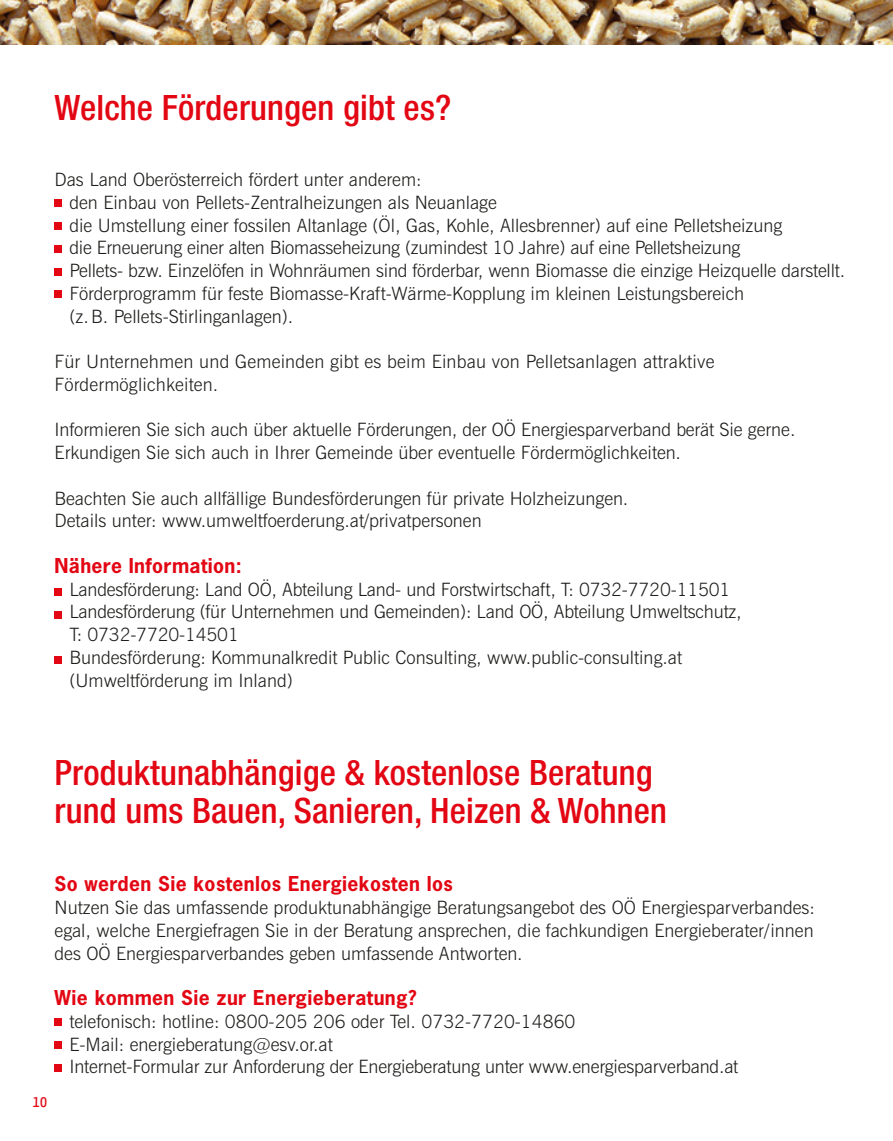
<style>
.page{position:relative;width:893px;height:1141px;background:#fff}
.page>*{position:absolute;margin:0;border:0;box-sizing:border-box;transform-origin:0 0}
.t1{font:500 condensed 35px/38.5px "Helvetica Neue LT Std";letter-spacing:.005em;color:#e30613}
.t2{font:700 19.25px "News Gothic Std";letter-spacing:.02em;color:#e30613}
.t3{font:300 18.38px/22.8px "News Gothic BT";color:#1d1d1b}
.t4{font:16.62px "Yanone Kaffeesatz";color:#e30613}
</style>
<div class="page">
<img style="left:0;top:0;width:893px;height:45px">
<div style="left:55px;top:1019px;width:7px;height:7px;background:#e30613"></div>
<div style="left:55px;top:1041px;width:7px;height:8px;background:#e30613"></div>
<div style="left:55px;top:1064px;width:7px;height:8px;background:#e30613"></div>
<div style="left:55px;top:200px;width:7px;height:7px;background:#e30613"></div>
<div style="left:55px;top:222px;width:7px;height:8px;background:#e30613"></div>
<div style="left:55px;top:245px;width:7px;height:8px;background:#e30613"></div>
<div style="left:55px;top:268px;width:7px;height:7px;background:#e30613"></div>
<div style="left:55px;top:291px;width:7px;height:7px;background:#e30613"></div>
<div style="left:55px;top:588px;width:7px;height:8px;background:#e30613"></div>
<div style="left:55px;top:611px;width:7px;height:7px;background:#e30613"></div>
<div style="left:55px;top:656px;width:7px;height:8px;background:#e30613"></div>
<h1 class="t1" style="left:55px;top:88px;width:398px">Welche Förderungen gibt es?</h1>
<p class="t3" style="left:69px;top:168px;width:777px;text-indent:-15px">Das Land Oberösterreich fördert unter anderem:<br>den Einbau von Pellets-Zentralheizungen als Neuanlage<br>die Umstellung einer fossilen Altanlage (Öl, Gas, Kohle, Allesbrenner) auf eine Pelletsheizung<br>die Erneuerung einer alten Biomasseheizung (zumindest 10 Jahre) auf eine Pelletsheizung<br>Pellets- bzw. Einzelöfen in Wohnräumen sind förderbar, wenn Biomasse die einzige Heizquelle darstellt.<br>Förderprogramm für feste Biomasse-Kraft-Wärme-Kopplung im kleinen Leistungs bereich<br>(z. B. Pellets-Stirlinganlagen).</p>
<p class="t3" style="left:55px;top:350px;width:661px">Für Unternehmen und Gemeinden gibt es beim Einbau von Pelletsanlagen attraktive<br>Fördermöglich keiten.</p>
<p class="t3" style="left:55px;top:418px;width:742px">Informieren Sie sich auch über aktuelle Förderungen, der OÖ Energiesparverband berät Sie gerne.<br>Erkundigen Sie sich auch in Ihrer Gemeinde über eventuelle Fördermöglichkeiten.</p>
<p class="t3" style="left:55px;top:487px;width:575px">Beachten Sie auch allfällige Bundesförderungen für private Holzheizungen.<br>Details unter: www.umweltfoerderung.at/privatpersonen</p>
<p class="t2" style="left:55px;top:553px;width:189px">Nähere Information:</p>
<p class="t3" style="left:69px;top:578px;width:674px">Landesförderung: Land OÖ, Abteilung Land- und Forstwirtschaft, T: 0732-7720-11501<br>Landesförderung (für Unternehmen und Gemeinden): Land OÖ, Abteilung Umweltschutz, T: 0732-7720-14501<br>Bundesförderung: Kommunalkredit Public Consulting, www.public-consulting.at (Umweltförderung im Inland)</p>
<h1 class="t1" style="left:55px;top:752px;width:614px">Produktunabhängige &amp; kostenlose Beratung rund ums Bauen, Sanieren, Heizen &amp; Wohnen</h1>
<p class="t2" style="left:55px;top:871px;width:400px">So werden Sie kostenlos Energiekosten los</p>
<p class="t3" style="left:55px;top:896px;width:762px;text-align:justify">Nutzen Sie das umfassende produktunabhängige Beratungsangebot des OÖ Energiesparverbandes: egal, welche Energiefragen Sie in der Beratung ansprechen, die fachkundigen Energieberater / innen des OÖ Energiesparverbandes geben umfassende Antworten.</p>
<p class="t2" style="left:55px;top:985px;width:364px">Wie kommen Sie zur Energieberatung?</p>
<p class="t3" style="left:69px;top:1010px;width:670px">telefonisch: hotline: 0800-205 206 oder Tel. 0732-7720-14860<br>E-Mail: energieberatung@esv.or.at<br>Internet-Formular zur Anforderung der Energieberatung unter www.energiesparverband.at</p>
<p class="t4" style="left:33px;top:1091px;width:16px">10</p>
</div>
